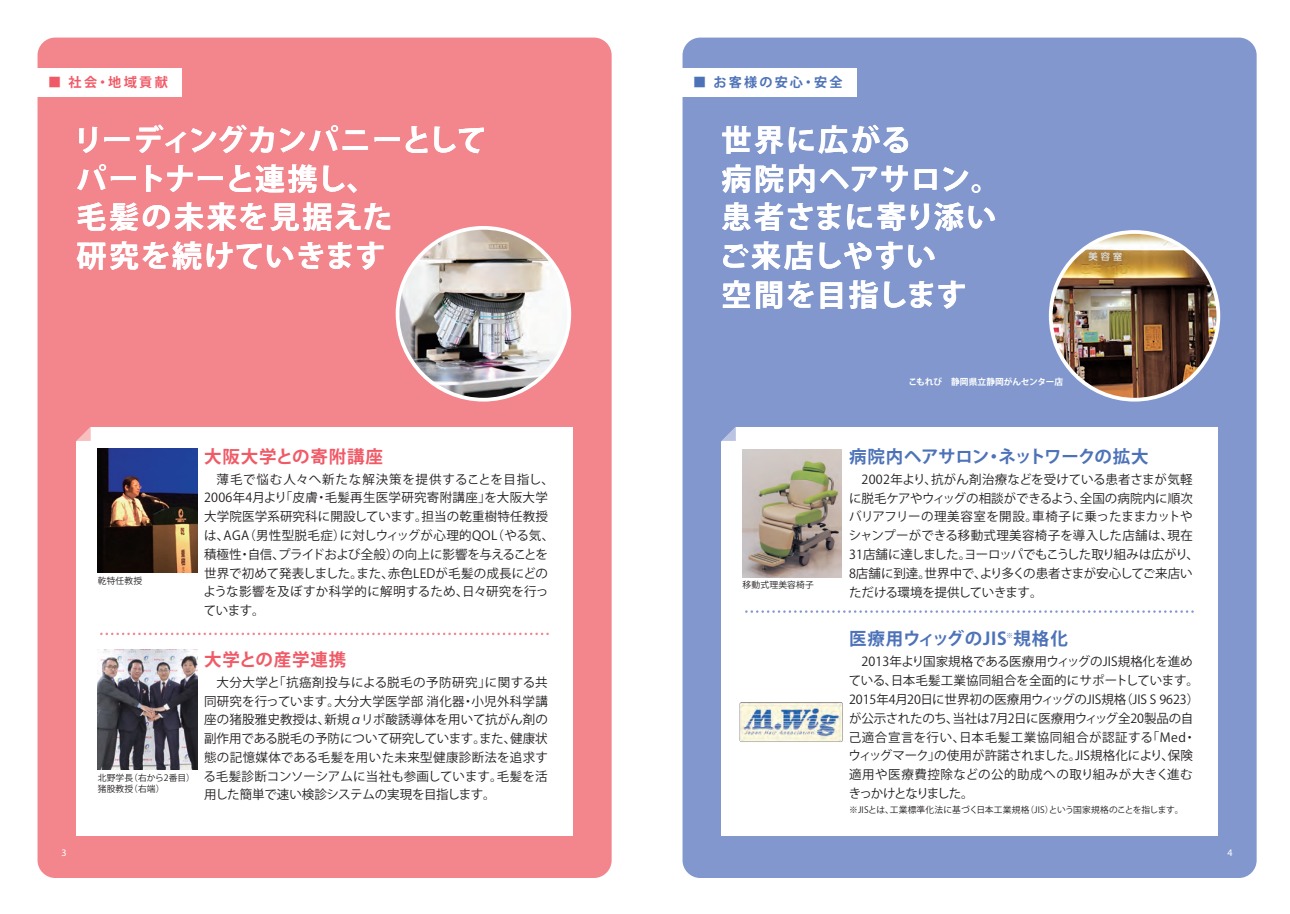
<style>
.page{position:relative;width:1290px;height:914px;background:#fff}
.page>*{position:absolute;margin:0;border:0;box-sizing:border-box;transform-origin:0 0}
.t1{font:700 30px/38.8px "Koz Go Pro";letter-spacing:.035em;color:#fff}
.t2{font:700 17.5px "Koz Go Pro";letter-spacing:-.03em;color:#4d72b8}
.t3{font:700 17.5px "Koz Go Pro";letter-spacing:.05em;color:#f05a67}
.t4{font:700 17.5px "Koz Go Pro";letter-spacing:.045em;color:#4d72b8}
.t5{font:700 13.12px "Koz Go Pro";letter-spacing:.165em;color:#4d72b8}
.t6{font:700 13.12px "Koz Go Pro";letter-spacing:.18em;color:#f05a67}
.t7{font:12.5px/18.8px "Koz Go Pro";color:#231f20}
.t8{font:10px "Myriad Pro";color:#fff}
.t9{font:8.75px/11.2px "Koz Go Pro";letter-spacing:.02em;color:#231f20}
.t10{font:700 8.75px "Koz Go Pro";letter-spacing:-.015em;color:#fff}
.t11{font:700 7px "Koz Go Pro";color:#4d72b8}
</style>
<div class="page">
<div style="left:682px;top:38px;width:574px;height:839px;background:#8197cd;border-radius:18px"></div>
<div style="left:38px;top:38px;width:574px;height:839px;background:#f3858d;border-radius:18px"></div>
<div style="left:721px;top:426px;width:496px;height:409px;background:#fff"></div>
<svg style="left:721px;top:426px;width:18px;height:16px"></svg>
<div style="left:679px;top:68px;width:177px;height:28px;background:#fff"></div>
<div style="left:34px;top:68px;width:147px;height:28px;background:#fff"></div>
<img style="left:1051px;top:232px;width:167px;height:167px;border-radius:84px">
<div style="left:1049px;top:230px;width:171px;height:171px;border:4px solid #fff;border-radius:50%"></div>
<img style="left:397px;top:228px;width:172px;height:171px;border-radius:86px">
<div style="left:396px;top:226px;width:175px;height:175px;border:4px solid #fff;border-radius:50%"></div>
<img style="left:743px;top:449px;width:99px;height:128px">
<img style="left:739px;top:702px;width:104px;height:40px">
<svg style="left:746px;top:610px;width:447px;height:2px"></svg>
<div style="left:76px;top:427px;width:497px;height:408px;background:#fff"></div>
<svg style="left:76px;top:427px;width:15px;height:15px"></svg>
<svg style="left:101px;top:632px;width:447px;height:3px"></svg>
<img style="left:98px;top:448px;width:99px;height:124px">
<img style="left:98px;top:649px;width:99px;height:120px">
<p class="t6" style="left:48px;top:74px;width:121px">■ 社会・地域貢献</p>
<p class="t5" style="left:693px;top:74px;width:151px">■ お客様の安心・安全</p>
<h1 class="t1" style="left:73px;top:122px;width:415px">リーディングカンパニーとしてパートナーと連携し、<br>毛髪の未来を見据えた<br>研究を続けていきます</h1>
<h1 class="t1" style="left:719px;top:122px;width:284px">世界に広がる<br>病院内ヘアサロン。患者さまに寄り添いご来店しやすい<br>空間を目指します</h1>
<p class="t10" style="left:908px;top:376px;width:156px">こもれび　静岡県立静岡がんセンター店</p>
<p class="t9" style="left:98px;top:574px;width:46px">乾特任教授</p>
<p class="t9" style="left:98px;top:772px;width:98px">北野学長（右から2番目）猪股教授（右端）</p>
<h2 class="t3" style="left:204px;top:445px;width:181px">大阪大学との寄附講座</h2>
<p class="t7" style="left:203px;top:470px;width:352px;text-indent:13px">薄毛で悩む人々へ新たな解決策を提供することを目指し、<br>2006年4月より「皮膚・毛髪再生医学研究寄附講座」を大阪大学大学院医学系研究科に開設しています。担当の乾重樹特任教授は、AGA（男性型脱毛症）に対しウィッグが心理的QOL（やる気、積極性・自信、プライドおよび全般）の向上に影響を与えることを世界で初めて発表しました。また、赤色LEDが毛髪の成長にどのような影響を及ぼすか科学的に解明するため、日々研究を行っています。</p>
<h2 class="t3" style="left:204px;top:647px;width:144px">大学との産学連携</h2>
<p class="t7" style="left:203px;top:673px;width:346px;text-align:justify;text-indent:13px">大分大学と「抗癌剤投与による脱毛の予防研究」に関する共同研究を行っています。大分大学医学部 消化器・小児外科学講座の猪股雅史教授は、新規αリポ酸誘導体を用いて抗がん剤の副作用である脱毛の予防について研究しています。また、健康状態の記憶媒体である毛髪を用いた未来型健康診断法を追求する毛髪診断コンソーシアムに当社も参画しています。毛髪を活用した簡単で速い検診システムの実現を目指します。</p>
<p class="t9" style="left:743px;top:579px;width:73px">移動式理美容椅子</p>
<h2 class="t2" style="left:849px;top:445px;width:301px">病院内ヘアサロン・ネットワークの拡大</h2>
<p class="t7" style="left:849px;top:470px;width:352px;text-indent:13px">2002年より、抗がん剤治療などを受けている患者さまが気軽に脱毛ケアやウィッグの相談ができるよう、全国の病院内に順次バリアフリーの理美容室を開設。車椅子に乗ったままカットやシャンプーができる移動式理美容椅子を導入した店舗は、現在<br>31店舗に達しました。ヨーロッパでもこうした取り組みは広がり、<br>8店舗に到達。世界中で、より多くの患者さまが安心してご来店いただける環境を提供していきます。</p>
<h2 class="t4" style="left:849px;top:626px;width:220px">医療用ウィッグのJIS 規格化</h2>
<p class="t11" style="left:1006px;top:631px;width:8px">※</p>
<p class="t7" style="left:848px;top:652px;width:352px;text-indent:13px">2013年より国家規格である医療用ウィッグのJIS規格化を進めている、日本毛髪工業協同組合を全面的にサポートしています。2015年4月20日に世界初の医療用ウィッグのJIS規格（JIS S 9623）が公示されたのち、当社は7月2日に医療用ウィッグ全20製品の自己適合宣言を行い、日本毛髪工業協同組合が認証する「Med・ウィッグマーク」の使用が許諾されました。JIS規格化により、保険適用や医療費控除などの公的助成への取り組みが大きく進むきっかけとなりました。</p>
<p class="t9" style="left:849px;top:804px;width:336px">※JISとは、工業標準化法に基づく日本工業規格（JIS）という国家規格のことを指します。</p>
<p class="t8" style="left:62px;top:846px;width:7px">3</p>
<p class="t8" style="left:1227px;top:846px;width:7px">4</p>
</div>
